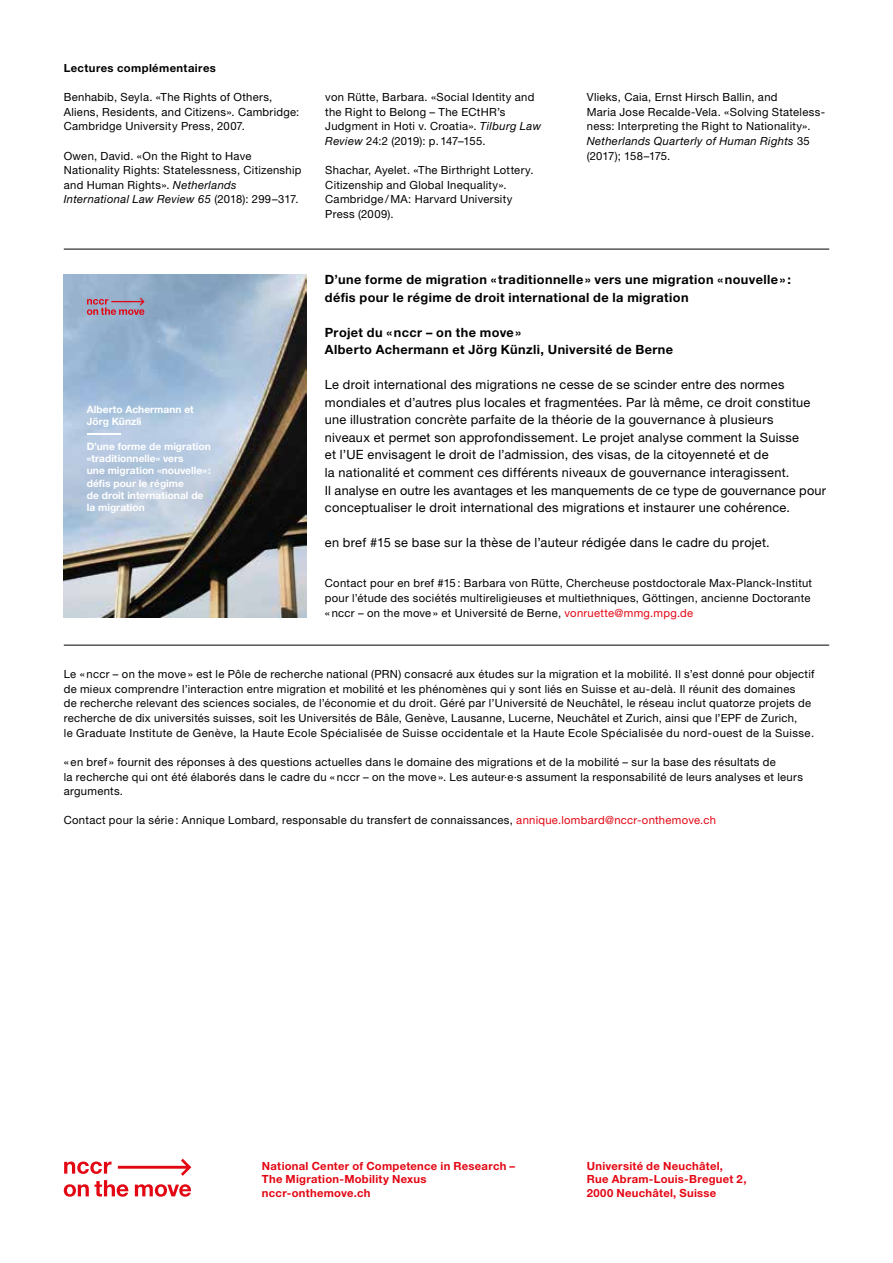
<style>
.page{position:relative;width:893px;height:1263px;background:#fff}
.page>*{position:absolute;margin:0;border:0;box-sizing:border-box;transform-origin:0 0}
.t1{font:12.75px/17.5px "Helvetica Neue LT Std";letter-spacing:.02em;color:#000}
.t2{font:700 12.75px/17.5px "Helvetica Neue LT Std";letter-spacing:.03em;color:#000}
.t3{font:11.25px/14.7px "Helvetica Neue LT Std";letter-spacing:.025em;color:#000}
.t4{font:700 11.25px/13.5px "Helvetica Neue LT Std";letter-spacing:.025em;color:#e30613}
.t5{font:700 11.25px "Helvetica Neue LT Std";letter-spacing:.035em;color:#000}
.t6{font:700 10.2px/12.1px "Helvetica Neue LT Std";letter-spacing:.005em;color:#fff}
.s1{font-style:italic}
.s2{color:#e30613}
</style>
<div class="page">
<img style="left:64px;top:275px;width:242px;height:342px">
<hr style="left:87px;top:433px;width:33px;height:2px;background:#fff">
<svg style="left:87px;top:298px;width:58px;height:17px"></svg>
<svg style="left:64px;top:1159px;width:127px;height:38px"></svg>
<hr style="left:64px;top:249px;width:765px;height:1px;background:#000">
<hr style="left:64px;top:645px;width:765px;height:1px;background:#000">
<p class="t5" style="left:64px;top:61px;width:154px">Lectures complémentaires</p>
<p class="t3" style="left:64px;top:90px;width:237px">Benhabib, Seyla. «The Rights of Others,<br>Aliens, Residents, and Citizens». Cambridge:<br>Cambridge University Press, 2007.</p>
<p class="t3" style="left:64px;top:148px;width:239px">Owen, David. «On the Right to Have Nationality Rights: Statelessness, Citizenship and Human Rights». <span class="s1">Netherlands International Law Review 65</span> (2018): 299–317.</p>
<p class="t6" style="left:87px;top:403px;width:108px">Alberto Achermann et<br>Jörg Künzli</p>
<p class="t6" style="left:87px;top:440px;width:126px">D’une forme de migration «traditionnelle» vers<br>une migration «nouvelle» : défis pour le régime<br>de droit international de la migration</p>
<p class="t3" style="left:325px;top:90px;width:217px">von Rütte, Barbara. «Social Identity and the Right to Belong – The ECtHR’s Judgment in Hoti v. Croatia». <span class="s1">Tilburg Law Review</span> 24:2 (2019): p. 147–155.</p>
<p class="t3" style="left:325px;top:163px;width:210px">Shachar, Ayelet. «The Birthright Lottery.<br>Citizenship and Global Inequality».<br>Cambridge /MA: Harvard University<br>Press (2009).</p>
<p class="t3" style="left:587px;top:90px;width:240px">Vlieks, Caia, Ernst Hirsch Ballin, and<br>Maria Jose Recalde-Vela. «Solving Stateless&shy;ness: Interpreting the Right to Nationality».<br><span class="s1">Netherlands Quarterly of Human Rights</span> 35 (2017); 158–175.</p>
<p class="t2" style="left:325px;top:270px;width:468px">D’une forme de migration « traditionnelle » vers une migration «nouvelle » : défis pour le régime de droit international de la migration</p>
<p class="t2" style="left:325px;top:323px;width:350px">Projet du «nccr – on the move »<br>Alberto Achermann et Jörg Künzli, Université de Berne</p>
<p class="t1" style="left:325px;top:376px;width:503px">Le droit international des migrations ne cesse de se scinder entre des normes mondiales et d’autres plus locales et fragmentées. Par là même, ce droit constitue une illustration concrète parfaite de la théorie de la gouvernance à plusieurs<br>niveaux et permet son approfondissement. Le projet analyse comment la Suisse<br>et l’UE envisagent le droit de l’admission, des visas, de la citoyenneté et de<br>la nationalité et comment ces différents niveaux de gouvernance interagissent.<br>Il analyse en outre les avantages et les manquements de ce type de gouvernance pour conceptualiser le droit international des migrations et instaurer une cohérence.</p>
<p class="t1" style="left:325px;top:534px;width:446px">en bref #15 se base sur la thèse de l’auteur rédigée dans le cadre du projet.</p>
<p class="t3" style="left:325px;top:576px;width:489px">Contact pour en bref #15 : Barbara von Rütte, Chercheuse postdoctorale Max-Planck-Institut pour l’étude des sociétés multireligieuses et multiethniques, Göttingen, ancienne Doctorante « nccr – on the move » et Université de Berne, <span class="s2">vonruette@mmg.mpg.de</span></p>
<p class="t3" style="left:64px;top:667px;width:752px">Le « nccr – on the move » est le Pôle de recherche national (PRN) consacré aux études sur la migration et la mobilité. Il s’est donné pour objectif de mieux comprendre l’interaction entre migration et mobilité et les phénomènes qui y sont liés en Suisse et au-delà. Il réunit des domaines<br>de recherche relevant des sciences sociales, de l’économie et du droit. Géré par l’Université de Neuchâtel, le réseau inclut quatorze projets de recherche de dix universités suisses, soit les Universités de Bâle, Genève, Lausanne, Lucerne, Neuchâtel et Zurich, ainsi que l’EPF de Zurich,<br>le Graduate Institute de Genève, la Haute Ecole Spécialisée de Suisse occidentale et la Haute Ecole Spécialisée du nord-ouest de la Suisse.</p>
<p class="t3" style="left:64px;top:754px;width:741px">« en bref » fournit des réponses à des questions actuelles dans le domaine des migrations et de la mobilité – sur la base des résultats de<br>la recherche qui ont été élaborés dans le cadre du « nccr – on the move ». Les auteur·e·s assument la responsabilité de leurs analyses et leurs arguments.</p>
<p class="t3" style="left:64px;top:813px;width:654px">Contact pour la série : Annique Lombard, responsable du transfert de connaissances, <span class="s2">annique.lombard@nccr-onthemove.ch</span></p>
<p class="t4" style="left:262px;top:1159px;width:255px">National Center of Competence in Research –<br>The Migration-Mobility Nexus nccr-onthemove.ch</p>
<p class="t4" style="left:587px;top:1159px;width:161px">Université de Neuchâtel,<br>Rue Abram-Louis-Breguet 2,<br>2000 Neuchâtel, Suisse</p>
</div>
